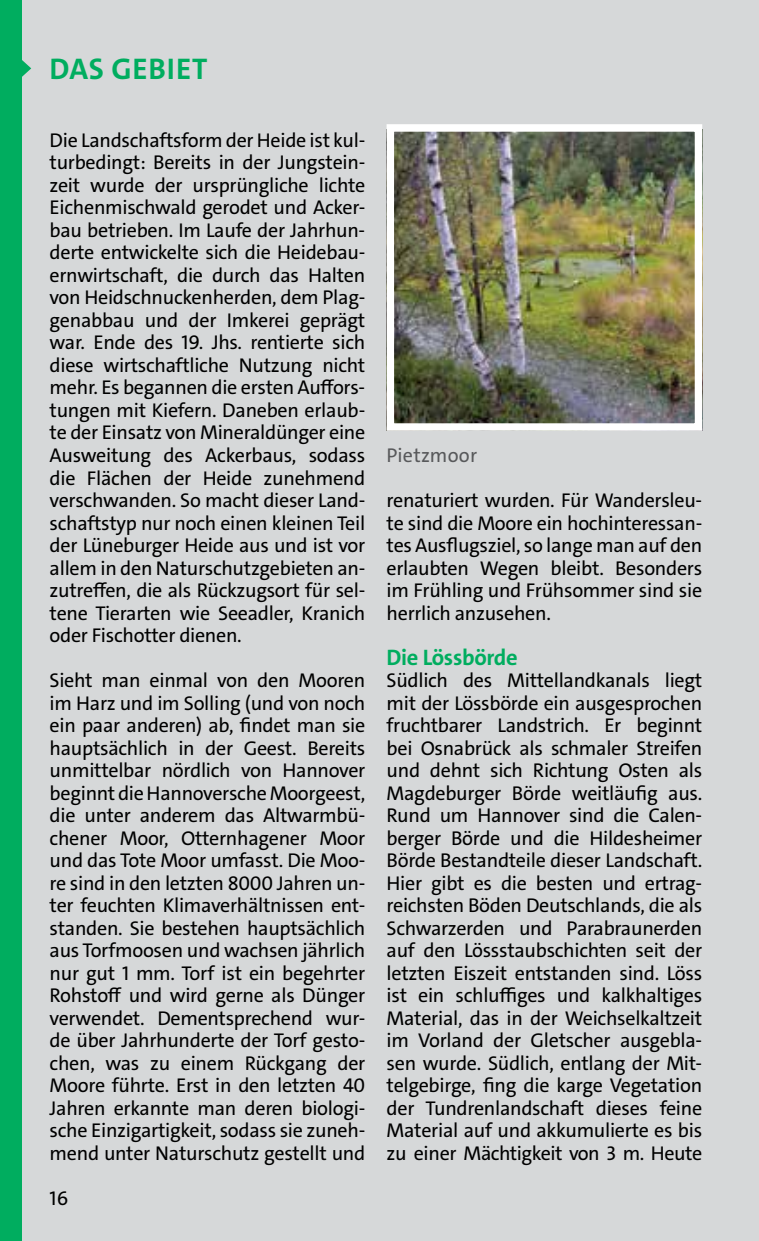
<style>
.page{position:relative;width:759px;height:1241px;background:#fff}
.page>*{position:absolute;margin:0;border:0;box-sizing:border-box;transform-origin:0 0}
.t1{font:700 30px "The Sans C4 s";color:#00ad5f}
.t2{font:700 22.5px "The Sans C4 s";letter-spacing:-.015em;color:#00ad5f}
.t3{font:20px/22.5px "The Sans C4 s";letter-spacing:-.015em;color:#000;text-align:justify}
.t4{font:20px "The Sans C4 s";letter-spacing:.005em;color:#58595b}
</style>
<div class="page">
<div style="left:0;top:0;width:758px;height:1240px;background:#d6d8d9"></div>
<svg style="left:21px;top:55px;width:10px;height:26px"></svg>
<img style="left:395px;top:133px;width:298px;height:289px">
<div style="left:386px;top:124px;width:316px;height:307px;border:8px solid #fff"></div>
<div style="left:0;top:0;width:21px;height:1240px;background:#00ad5f"></div>
<h1 class="t1" style="left:50px;top:50px;width:159px">DAS GE BIET</h1>
<p class="t3" style="left:50px;top:129px;width:317px">Die Landschaftsform der Heide ist kul&shy;turbedingt: Bereits in der Jungstein&shy;zeit wurde der ursprüngliche lichte Eichenmischwald gerodet und Acker&shy;bau betrieben. Im Laufe der Jahrhun&shy;derte entwickelte sich die Heidebau&shy;ernwirtschaft, die durch das Halten von Heidschnuckenherden, dem Plag&shy;genabbau und der Imkerei geprägt war. Ende des 19. Jhs. rentierte sich diese wirtschaftliche Nutzung nicht mehr. Es begannen die ersten Auffors&shy;tungen mit Kiefern. Daneben erlaub&shy;te der Einsatz von Mineraldünger eine Ausweitung des Ackerbaus, sodass die Flächen der Heide zunehmend verschwanden. So macht dieser Land&shy;schaftstyp nur noch einen kleinen Teil der Lüneburger Heide aus und ist vor allem in den Naturschutzgebieten an&shy;zutreffen, die als Rückzugsort für sel&shy;tene Tierarten wie Seeadler, Kranich oder Fischotter dienen.</p>
<p class="t3" style="left:50px;top:669px;width:317px">Sieht man einmal von den Mooren im Harz und im Solling (und von noch ein paar anderen) ab, findet man sie hauptsächlich in der Geest. Bereits unmittelbar nördlich von Hannover beginnt die Hannoversche Moorgeest, die unter anderem das Altwarmbü&shy;chener Moor, Otternhagener Moor und das Tote Moor umfasst. Die Moo&shy;re sind in den letzten 8000 Jahren un&shy;ter feuchten Klimaverhältnissen ent&shy;standen. Sie bestehen hauptsächlich aus Torfmoosen und wachsen jährlich nur gut 1 mm. Torf ist ein begehrter Rohstoff und wird gerne als Dünger verwendet. Dementsprechend wur&shy;de über Jahrhunderte der Torf gesto&shy;chen, was zu einem Rückgang der Moore führte. Erst in den letzten 40<br>Jahren erkannte man deren biologi&shy;sche Einzigartigkeit, sodass sie zuneh&shy;mend unter Naturschutz gestellt und</p>
<p class="t3" style="left:50px;top:1186px;width:20px">16</p>
<p class="t4" style="left:386px;top:442px;width:92px">Pietzmoor</p>
<p class="t3" style="left:386px;top:489px;width:317px">renaturiert wurden. Für Wandersleu&shy;te sind die Moore ein hochinteressan&shy;tes Ausflugsziel, so lange man auf den erlaubten Wegen bleibt. Besonders im Frühling und Frühsommer sind sie herrlich anzusehen.</p>
<p class="t2" style="left:386px;top:642px;width:133px">Die Lössbörde</p>
<p class="t3" style="left:386px;top:669px;width:317px">Südlich des Mittellandkanals liegt mit der Lössbörde ein ausgesprochen fruchtbarer Landstrich. Er beginnt bei Osnabrück als schmaler Streifen und dehnt sich Richtung Osten als Magdeburger Börde weitläufig aus.<br>Rund um Hannover sind die Calen&shy;berger Börde und die Hildesheimer Börde Bestandteile dieser Landschaft.<br>Hier gibt es die besten und ertrag&shy;reichsten Böden Deutschlands, die als Schwarzerden und Parabraunerden auf den Lössstaubschichten seit der letzten Eiszeit entstanden sind. Löss ist ein schluffiges und kalkhaltiges Material, das in der Weichselkaltzeit im Vorland der Gletscher ausgebla&shy;sen wurde. Südlich, entlang der Mit&shy;telgebirge, fing die karge Vegetation der Tundrenlandschaft dieses feine Material auf und akkumulierte es bis zu einer Mächtigkeit von 3 m. Heute</p>
</div>
